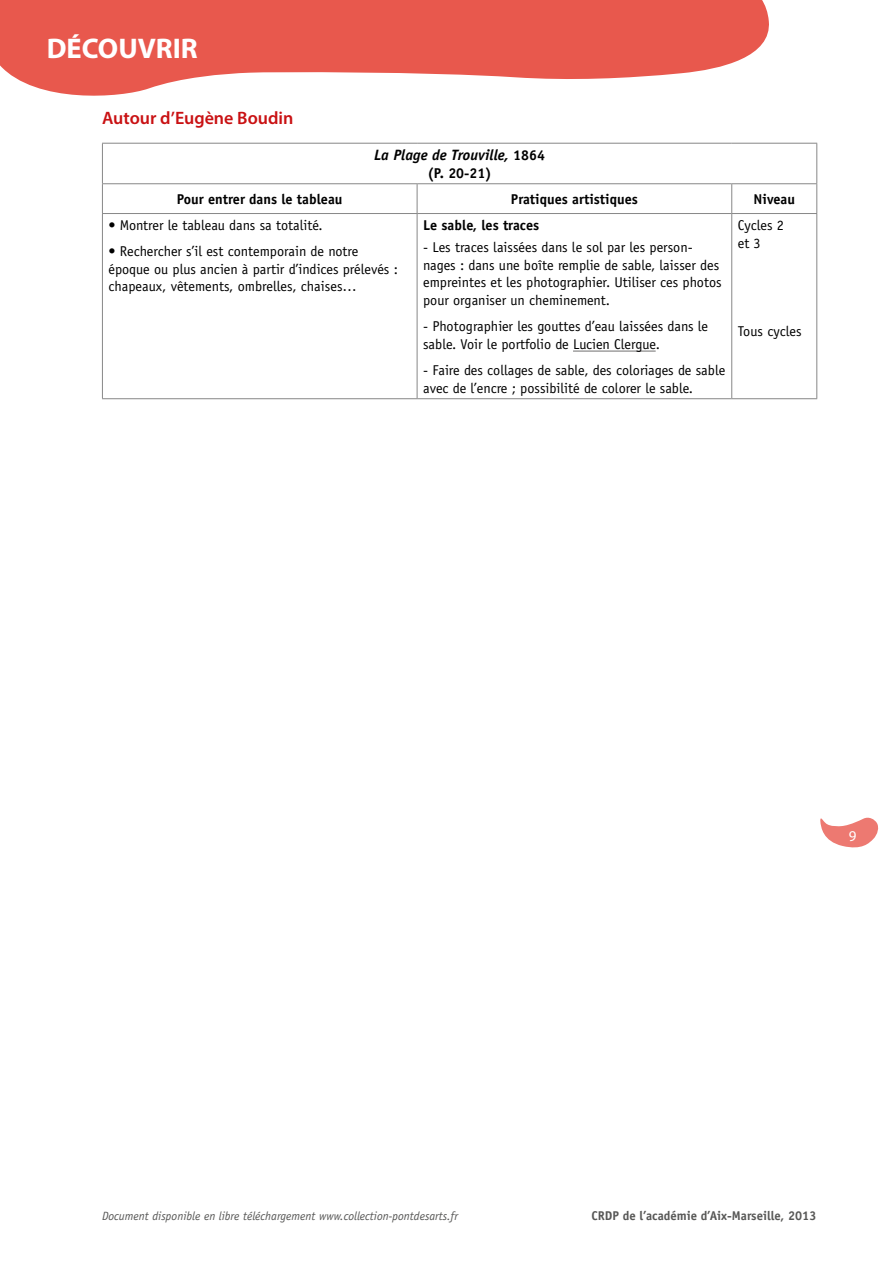
<style>
.page{position:relative;width:893px;height:1263px;background:#fff}
.page>*{position:absolute;margin:0;border:0;box-sizing:border-box;transform-origin:0 0}
.t1{font:700 28.5px "Myriad Pro";color:#fff}
.t2{font:600 18px "Myriad Pro";color:#c91113}
.t3{font:italic 700 15px "Officina Sans Std";color:#000}
.t4{font:15px "Myriad Pro";color:#fff}
.t5{font:14.25px/17.7px "Officina Sans Std";color:#000}
.t6{font:700 14.25px "Officina Sans Std";color:#000}
.t7{font:700 12.75px "Officina Sans Std";color:#575756}
.t8{font:italic 12px "Officina Sans Std";color:#575756}
.s1{font-style:normal;font-size:14.25px}
</style>
<div class="page">
<svg style="left:820px;top:817px;width:59px;height:31px"></svg>
<svg style="left:0;top:0;width:769px;height:96px;fill:#e8584d"></svg>
<hr style="left:102px;top:143px;width:315px;height:1px;background:#878787">
<hr style="left:102px;top:144px;width:1px;height:39px;background:#878787">
<hr style="left:417px;top:143px;width:315px;height:1px;background:#878787">
<hr style="left:732px;top:143px;width:85px;height:1px;background:#878787">
<hr style="left:816px;top:144px;width:1px;height:39px;background:#878787">
<hr style="left:102px;top:183px;width:315px;height:1px;background:#878787">
<svg style="left:102px;top:184px;width:1px;height:29px"></svg>
<hr style="left:417px;top:183px;width:315px;height:1px;background:#878787">
<svg style="left:417px;top:184px;width:1px;height:29px"></svg>
<hr style="left:732px;top:183px;width:85px;height:1px;background:#878787">
<svg style="left:731px;top:184px;width:1px;height:29px"></svg>
<svg style="left:816px;top:184px;width:1px;height:29px"></svg>
<hr style="left:102px;top:213px;width:315px;height:1px;background:#878787">
<hr style="left:102px;top:214px;width:1px;height:184px;background:#878787">
<hr style="left:417px;top:213px;width:315px;height:1px;background:#878787">
<hr style="left:417px;top:214px;width:1px;height:184px;background:#878787">
<hr style="left:732px;top:213px;width:85px;height:1px;background:#878787">
<hr style="left:731px;top:214px;width:1px;height:184px;background:#878787">
<hr style="left:816px;top:214px;width:1px;height:184px;background:#878787">
<hr style="left:102px;top:398px;width:315px;height:1px;background:#878787">
<hr style="left:417px;top:398px;width:315px;height:1px;background:#878787">
<hr style="left:732px;top:398px;width:85px;height:1px;background:#878787">
<hr style="left:573px;top:351px;width:83px;height:1px;background:#706f6f">
<h1 class="t1" style="left:47px;top:30px;width:153px">DÉCOUVRIR</h1>
<p class="t2" style="left:102px;top:107px;width:193px">Autour d’Eugène Boudin</p>
<p class="t3" style="left:374px;top:146px;width:172px">La Plage de Trouville, <span class="s1">1864</span></p>
<p class="t6" style="left:428px;top:164px;width:66px">(P. 20-21)</p>
<p class="t6" style="left:177px;top:190px;width:167px">Pour entrer dans le tableau</p>
<p class="t6" style="left:511px;top:190px;width:128px">Pratiques artistiques</p>
<p class="t6" style="left:754px;top:190px;width:43px">Niveau</p>
<p class="t5" style="left:108px;top:216px;width:216px">• Montrer le tableau dans sa totalité.</p>
<p class="t5" style="left:108px;top:242px;width:291px">• Rechercher s’il est contemporain de notre époque ou plus ancien à partir d’indices prélevés : chapeaux, vêtements, ombrelles, chaises…</p>
<p class="t5" style="left:738px;top:216px;width:48px">Cycles 2 et 3</p>
<p class="t6" style="left:423px;top:216px;width:118px">Le sable, les traces</p>
<p class="t5" style="left:423px;top:238px;width:300px">- Les traces laissées dans le sol par les person&shy;nages : dans une boîte remplie de sable, laisser des empreintes et les photographier. Utiliser ces photos pour organiser un cheminement.</p>
<p class="t5" style="left:423px;top:317px;width:287px">- Photographier les gouttes d’eau laissées dans le sable. Voir le portfolio de Lucien Clergue.</p>
<p class="t5" style="left:423px;top:361px;width:304px">- Faire des collages de sable, des coloriages de sable avec de l’encre ; possibilité de colorer le sable.</p>
<p class="t5" style="left:738px;top:322px;width:65px">Tous cycles</p>
<p class="t4" style="left:849px;top:827px;width:9px">9</p>
<p class="t8" style="left:102px;top:1208px;width:357px">Document disponible en libre téléchargement www.collection-pontdesarts.fr</p>
<p class="t7" style="left:591px;top:1208px;width:227px">CRDP de l’académie d’Aix-Marseille, 2013</p>
</div>
